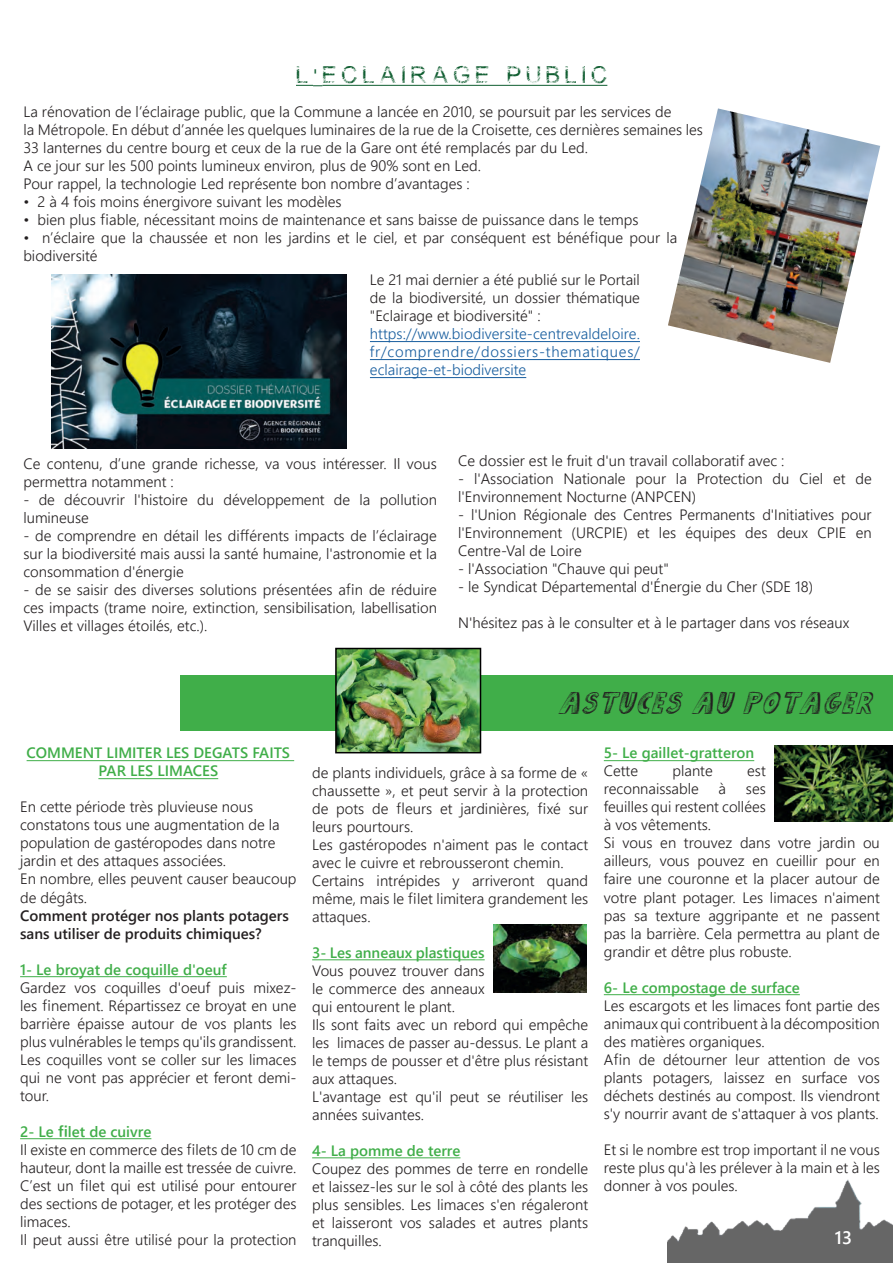
<style>
.page{position:relative;width:893px;height:1263px;background:#fff}
.page>*{position:absolute;margin:0;border:0;box-sizing:border-box;transform-origin:0 0}
.t1{font:italic 31.5px "Sketch";color:#231f20}
.t2{font:19.5px "Nature";letter-spacing:.25em;color:#0f5d30}
.t3{font:600 18px "Yu Gothic UI";color:#fff}
.t4{font:300 15px/18px "Yu Gothic UI";color:#231f20}
.t5{font:700 15px/18px "Yu Gothic UI";color:#40ae49;text-align:center}
.t6{font:300 15px/18px "Yu Gothic UI";letter-spacing:.025em;color:#175d9e;text-align:justify}
.t7{font:700 15px/18px "Yu Gothic UI";color:#231f20}
.s1{font-family:"Yu Gothic UI"}
</style>
<div class="page">
<img style="left:668px;top:1179px;width:225px;height:84px">
<div style="left:180px;top:674px;width:713px;height:56px;background:#40ae49"></div>
<hr style="left:27px;top:760px;width:267px;height:1px;background:#40ae49">
<hr style="left:98px;top:778px;width:120px;height:1px;background:#40ae49">
<hr style="left:20px;top:976px;width:207px;height:1px;background:#40ae49">
<hr style="left:20px;top:1138px;width:131px;height:1px;background:#40ae49">
<hr style="left:312px;top:959px;width:173px;height:1px;background:#40ae49">
<hr style="left:312px;top:1157px;width:148px;height:1px;background:#40ae49">
<hr style="left:604px;top:760px;width:150px;height:1px;background:#40ae49">
<hr style="left:604px;top:994px;width:196px;height:1px;background:#40ae49">
<svg style="left:296px;top:85px;width:26px;height:1px"></svg>
<hr style="left:322px;top:85px;width:285px;height:1px;background:#0f5d30">
<img style="left:668px;top:108px;width:212px;height:255px">
<img style="left:51px;top:274px;width:295px;height:175px">
<hr style="left:370px;top:341px;width:270px;height:1px;background:#175d9e">
<hr style="left:370px;top:359px;width:270px;height:1px;background:#175d9e">
<hr style="left:370px;top:377px;width:156px;height:1px;background:#175d9e">
<img style="left:338px;top:651px;width:140px;height:99px">
<div style="left:335px;top:648px;width:146px;height:105px;border:2px solid #000"></div>
<img style="left:493px;top:925px;width:94px;height:68px">
<img style="left:774px;top:746px;width:119px;height:76px">
<h2 class="t2" style="left:296px;top:65px;width:313px">L<span class="s1">'</span>ECLAIRAGE PUBLIC</h2>
<p class="t4" style="left:23px;top:101px;width:681px">La rénovation de l’éclairage public, que la Commune a lancée en 2010, se poursuit par les services de<br>la Métropole. En début d’année les quelques luminaires de la rue de la Croisette, ces dernières semaines les 33 lanternes du centre bourg et ceux de la rue de la Gare ont été remplacés par du Led.<br>A ce jour sur les 500 points lumineux environ, plus de 90% sont en Led.<br>Pour rappel, la technologie Led représente bon nombre d’avantages :</p>
<p class="t4" style="left:23px;top:191px;width:320px">• 2 à 4 fois moins énergivore suivant les modèles</p>
<p class="t4" style="left:23px;top:209px;width:617px">• bien plus fiable, nécessitant moins de maintenance et sans baisse de puissance dans le temps</p>
<p class="t4" style="left:23px;top:227px;width:656px">• n’éclaire que la chaussée et non les jardins et le ciel, et par conséquent est bénéfique pour la biodiversité</p>
<p class="t4" style="left:370px;top:269px;width:272px;text-align:justify">Le 21 mai dernier a été publié sur le Portail de la biodiversité, un dossier thématique "Eclairage et biodiversité" :</p>
<p class="t6" style="left:370px;top:323px;width:272px">https://www.biodiversite-centrevaldeloire. fr/comprendre/dossiers-thematiques/ eclairage-et-biodiversite</p>
<p class="t4" style="left:23px;top:453px;width:415px">Ce contenu, d’une grande richesse, va vous intéresser. Il vous permettra notamment :</p>
<p class="t4" style="left:23px;top:489px;width:415px">- de découvrir l'histoire du développement de la pollution lumineuse</p>
<p class="t4" style="left:23px;top:525px;width:415px;text-align:justify">- de comprendre en détail les différents impacts de l’éclairage sur la biodiversité mais aussi la santé humaine, l'astronomie et la consommation d'énergie</p>
<p class="t4" style="left:23px;top:579px;width:415px;text-align:justify">- de se saisir des diverses solutions présentées afin de réduire ces impacts (trame noire, extinction, sensibilisation, labellisation Villes et villages étoilés, etc.).</p>
<p class="t4" style="left:458px;top:450px;width:328px">Ce dossier est le fruit d'un travail collaboratif avec :</p>
<p class="t4" style="left:458px;top:468px;width:415px">- l'Association Nationale pour la Protection du Ciel et de l'Environnement Nocturne (ANPCEN)</p>
<p class="t4" style="left:458px;top:504px;width:415px;text-align:justify">- l'Union Régionale des Centres Permanents d'Initiatives pour l'Environnement (URCPIE) et les équipes des deux CPIE en Centre-Val de Loire</p>
<p class="t4" style="left:458px;top:558px;width:212px">- l'Association "Chauve qui peut"</p>
<p class="t4" style="left:458px;top:576px;width:356px">- le Syndicat Départemental d'Énergie du Cher (SDE 18)</p>
<p class="t4" style="left:458px;top:612px;width:393px">N'hésitez pas à le consulter et à le partager dans vos réseaux</p>
<h1 class="t1" style="left:558px;top:687px;width:324px">ASTUCES AU POTAGER</h1>
<p class="t5" style="left:27px;top:744px;width:265px">COMMENT LIMITER LES DEGATS FAITS<br>PAR LES LIMACES</p>
<p class="t4" style="left:20px;top:796px;width:278px">En cette période très pluvieuse nous constatons tous une augmentation de la population de gastéropodes dans notre jardin et des attaques associées.<br>En nombre, elles peuvent causer beaucoup de dégâts.</p>
<p class="t7" style="left:20px;top:906px;width:270px">Comment protéger nos plants potagers sans utiliser de produits chimiques?</p>
<p class="t5" style="left:20px;top:960px;width:208px">1- Le broyat de coquille d'oeuf</p>
<p class="t4" style="left:20px;top:976px;width:278px;text-align:justify">Gardez vos coquilles d'oeuf puis mixez&shy;les finement. Répartissez ce broyat en une barrière épaisse autour de vos plants les plus vulnérables le temps qu'ils grandissent.<br>Les coquilles vont se coller sur les limaces qui ne vont pas apprécier et feront demi&shy;tour.</p>
<p class="t5" style="left:20px;top:1122px;width:133px">2- Le filet de cuivre</p>
<p class="t4" style="left:20px;top:1138px;width:278px">Il existe en commerce des filets de 10 cm de hauteur, dont la maille est tressée de cuivre.<br>C’est un filet qui est utilisé pour entourer des sections de potager, et les protéger des limaces.<br>Il peut aussi être utilisé pour la protection</p>
<p class="t4" style="left:312px;top:761px;width:278px">de plants individuels, grâce à sa forme de « chaussette », et peut servir à la protection de pots de fleurs et jardinières, fixé sur leurs pourtours.<br>Les gastéropodes n'aiment pas le contact avec le cuivre et rebrousseront chemin.<br>Certains intrépides y arriveront quand même, mais le filet limitera grandement les attaques.</p>
<p class="t5" style="left:312px;top:943px;width:174px">3- Les anneaux plastiques</p>
<p class="t4" style="left:312px;top:959px;width:278px">Vous pouvez trouver dans<br>le commerce des anneaux<br>qui entourent le plant.<br>Ils sont faits avec un rebord qui empêche les limaces de passer au-dessus. Le plant a le temps de pousser et d'être plus résistant aux attaques.<br>L'avantage est qu'il peut se réutiliser les années suivantes.</p>
<p class="t5" style="left:312px;top:1141px;width:150px">4- La pomme de terre</p>
<p class="t4" style="left:312px;top:1157px;width:278px;text-align:justify">Coupez des pommes de terre en rondelle et laissez-les sur le sol à côté des plants les plus sensibles. Les limaces s'en régaleront et laisseront vos salades et autres plants tranquilles.</p>
<p class="t5" style="left:604px;top:744px;width:152px">5- Le gaillet-gratteron</p>
<p class="t4" style="left:604px;top:760px;width:36px">Cette</p>
<p class="t4" style="left:673px;top:760px;width:42px">plante</p>
<p class="t4" style="left:747px;top:760px;width:20px">est</p>
<p class="t4" style="left:604px;top:778px;width:96px">reconnaissable</p>
<p class="t4" style="left:719px;top:778px;width:9px">à</p>
<p class="t4" style="left:604px;top:778px;width:278px;text-indent:142px">ses<br>feuilles qui restent collées<br>à vos vêtements.<br>Si vous en trouvez dans votre jardin ou ailleurs, vous pouvez en cueillir pour en faire une couronne et la placer autour de votre plant potager. Les limaces n'aiment pas sa texture aggripante et ne passent pas la barrière. Cela permettra au plant de grandir et dêtre plus robuste.</p>
<p class="t5" style="left:604px;top:978px;width:198px">6- Le compostage de surface</p>
<p class="t4" style="left:604px;top:994px;width:278px">Les escargots et les limaces font partie des animaux qui contribuent à la décomposition des matières organiques.<br>Afin de détourner leur attention de vos plants potagers, laissez en surface vos déchets destinés au compost. Ils viendront s'y nourrir avant de s'attaquer à vos plants.</p>
<p class="t4" style="left:604px;top:1138px;width:278px;text-align:justify">Et si le nombre est trop important il ne vous reste plus qu'à les prélever à la main et à les donner à vos poules.</p>
<p class="t3" style="left:835px;top:1227px;width:19px">13</p>
</div>
